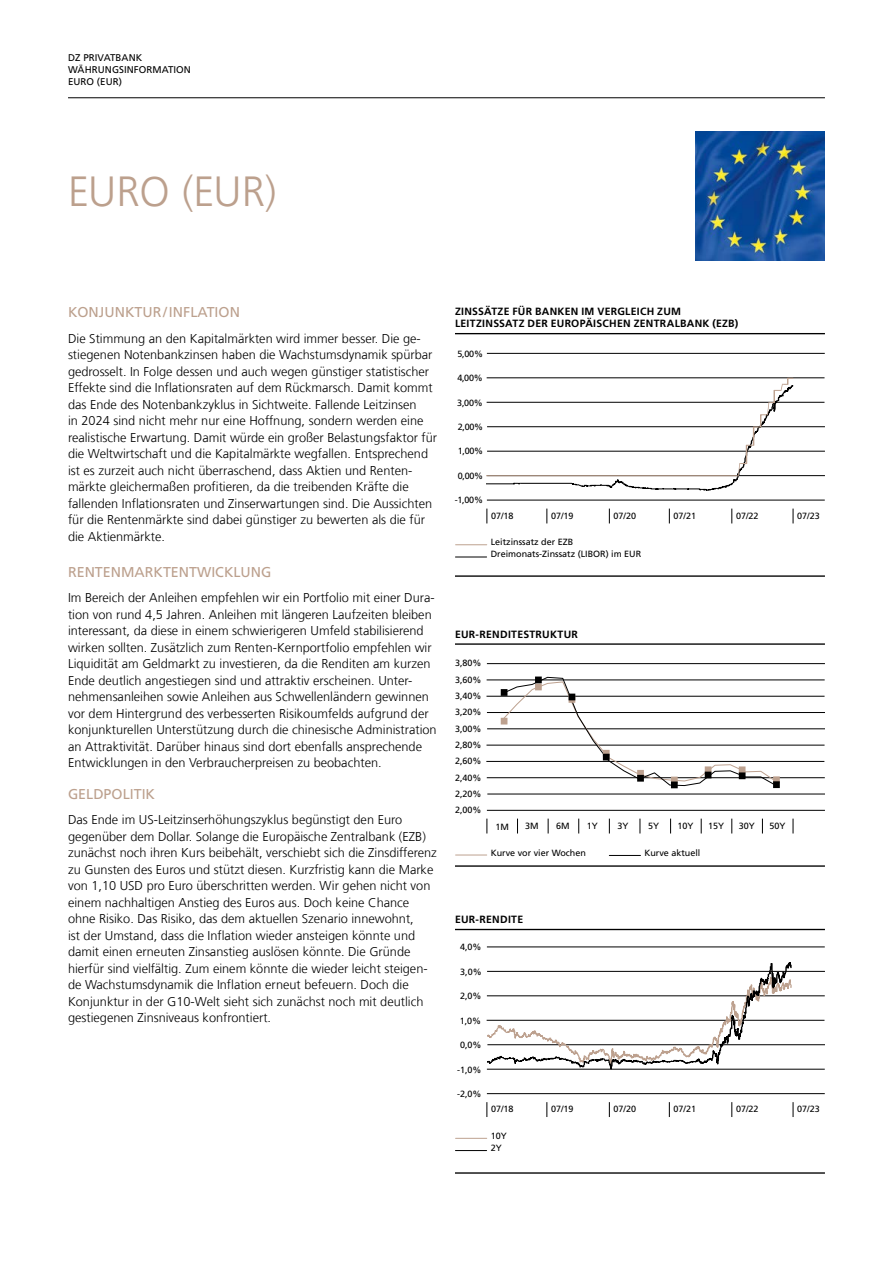
<style>
.page{position:relative;width:893px;height:1263px;background:#fff}
.page>*{position:absolute;margin:0;border:0;box-sizing:border-box;transform-origin:0 0}
.t1{font:300 42px "Frutiger DZPB";letter-spacing:-.01em;color:#bca08d}
.t2{font:14.25px "Frutiger DZPB";color:#bca08d}
.t3{font:300 12.75px/16.5px "Frutiger DZPB";color:#000}
.t4{font:700 10.5px/12.8px "Frutiger DZPB";letter-spacing:.025em;color:#000}
.t5{font:9.75px/12px "Frutiger DZPB";letter-spacing:.005em;color:#000}
.t6{font:9px/12px "Frutiger DZPB";color:#000}
</style>
<div class="page">
<hr style="left:68px;top:97px;width:757px;height:1px;background:#000">
<img style="left:696px;top:131px;width:129px;height:129px">
<hr style="left:455px;top:333px;width:370px;height:1px;background:#000">
<hr style="left:455px;top:575px;width:370px;height:2px;background:#000">
<hr style="left:487px;top:500px;width:338px;height:1px;background:#000">
<hr style="left:487px;top:353px;width:338px;height:1px;background:#000">
<hr style="left:456px;top:544px;width:31px;height:1px;background:#bda18f">
<hr style="left:455px;top:556px;width:32px;height:1px;background:#000">
<svg style="left:487px;top:509px;width:1px;height:14px"></svg>
<svg style="left:547px;top:509px;width:1px;height:14px"></svg>
<svg style="left:609px;top:509px;width:1px;height:14px"></svg>
<svg style="left:669px;top:509px;width:1px;height:14px"></svg>
<svg style="left:732px;top:509px;width:1px;height:14px"></svg>
<svg style="left:793px;top:509px;width:1px;height:14px"></svg>
<hr style="left:487px;top:426px;width:338px;height:1px;background:#000">
<hr style="left:487px;top:451px;width:338px;height:1px;background:#000">
<hr style="left:487px;top:475px;width:338px;height:1px;background:#000">
<hr style="left:487px;top:402px;width:337px;height:1px;background:#000">
<hr style="left:487px;top:378px;width:337px;height:1px;background:#000">
<svg style="left:486px;top:353px;width:307px;height:138px"></svg>
<hr style="left:455px;top:643px;width:370px;height:2px;background:#000">
<hr style="left:455px;top:865px;width:370px;height:2px;background:#000">
<hr style="left:487px;top:810px;width:338px;height:1px;background:#000">
<hr style="left:487px;top:663px;width:338px;height:1px;background:#000">
<svg style="left:487px;top:819px;width:1px;height:14px"></svg>
<svg style="left:517px;top:819px;width:1px;height:14px"></svg>
<svg style="left:548px;top:819px;width:1px;height:14px"></svg>
<svg style="left:578px;top:819px;width:1px;height:14px"></svg>
<svg style="left:609px;top:819px;width:1px;height:14px"></svg>
<svg style="left:640px;top:819px;width:1px;height:14px"></svg>
<svg style="left:670px;top:819px;width:1px;height:14px"></svg>
<svg style="left:731px;top:819px;width:1px;height:14px"></svg>
<svg style="left:762px;top:819px;width:1px;height:14px"></svg>
<svg style="left:701px;top:819px;width:1px;height:14px"></svg>
<svg style="left:793px;top:819px;width:1px;height:14px"></svg>
<hr style="left:487px;top:777px;width:338px;height:1px;background:#000">
<hr style="left:486px;top:745px;width:338px;height:1px;background:#000">
<hr style="left:456px;top:854px;width:31px;height:1px;background:#bda18f">
<hr style="left:609px;top:855px;width:31px;height:1px;background:#000">
<hr style="left:487px;top:712px;width:338px;height:1px;background:#000">
<hr style="left:486px;top:696px;width:338px;height:1px;background:#000">
<hr style="left:487px;top:794px;width:338px;height:1px;background:#000">
<hr style="left:486px;top:761px;width:338px;height:1px;background:#000">
<hr style="left:487px;top:728px;width:338px;height:1px;background:#000">
<hr style="left:487px;top:680px;width:338px;height:1px;background:#000">
<div style="left:773px;top:776px;width:7px;height:7px;border:2px solid #bda18f"></div>
<div style="left:671px;top:781px;width:7px;height:7px;border:2px solid #000"></div>
<svg style="left:501px;top:676px;width:278px;height:111px"></svg>
<div style="left:773px;top:781px;width:7px;height:7px;border:2px solid #000"></div>
<hr style="left:455px;top:929px;width:370px;height:1px;background:#000">
<hr style="left:487px;top:1093px;width:338px;height:1px;background:#000">
<hr style="left:487px;top:1069px;width:338px;height:1px;background:#000">
<hr style="left:487px;top:947px;width:338px;height:1px;background:#000">
<hr style="left:456px;top:1138px;width:31px;height:1px;background:#bda18f">
<hr style="left:455px;top:1150px;width:32px;height:1px;background:#000">
<hr style="left:487px;top:1044px;width:338px;height:1px;background:#000">
<svg style="left:487px;top:1102px;width:1px;height:15px"></svg>
<svg style="left:547px;top:1102px;width:1px;height:15px"></svg>
<svg style="left:609px;top:1102px;width:1px;height:15px"></svg>
<svg style="left:669px;top:1102px;width:1px;height:15px"></svg>
<svg style="left:732px;top:1102px;width:1px;height:15px"></svg>
<svg style="left:793px;top:1102px;width:1px;height:15px"></svg>
<hr style="left:487px;top:1020px;width:337px;height:1px;background:#000">
<hr style="left:487px;top:995px;width:338px;height:1px;background:#000">
<hr style="left:487px;top:971px;width:338px;height:1px;background:#000">
<svg style="left:487px;top:947px;width:305px;height:123px"></svg>
<hr style="left:455px;top:1172px;width:370px;height:2px;background:#000">
<p class="t5" style="left:68px;top:52px;width:124px">DZ PRIVATBANK<br>WÄHRUNGSINFORMATION<br>EURO (EUR)</p>
<h1 class="t1" style="left:68px;top:167px;width:210px">EURO (EUR)</h1>
<p class="t2" style="left:68px;top:304px;width:173px">KONJUNKTUR/INFLATION</p>
<p class="t3" style="left:68px;top:330px;width:371px">Die Stimmung an den Kapitalmärkten wird immer besser. Die ge&shy;stiegenen Notenbankzinsen haben die Wachstumsdynamik spürbar gedrosselt. In Folge dessen und auch wegen günstiger statistischer Effekte sind die Inflationsraten auf dem Rückmarsch. Damit kommt das Ende des Notenbankzyklus in Sichtweite. Fallende Leitzinsen<br>in 2024 sind nicht mehr nur eine Hoffnung, sondern werden eine realistische Erwartung. Damit würde ein großer Belastungsfaktor für die Weltwirtschaft und die Kapitalmärkte wegfallen. Entsprechend ist es zurzeit auch nicht überraschend, dass Aktien und Renten&shy;märkte gleichermaßen profitieren, da die treibenden Kräfte die fallenden Inflationsraten und Zinserwartungen sind. Die Aussichten für die Rentenmärkte sind dabei günstiger zu bewerten als die für die Aktienmärkte.</p>
<p class="t2" style="left:68px;top:563px;width:205px">RENTENMARKTENTWICKLUNG</p>
<p class="t3" style="left:68px;top:590px;width:370px">Im Bereich der Anleihen empfehlen wir ein Portfolio mit einer Dura&shy;tion von rund 4,5 Jahren. Anleihen mit längeren Laufzeiten bleiben interessant, da diese in einem schwierigeren Umfeld stabilisierend wirken sollten. Zusätzlich zum Renten-Kernportfolio empfehlen wir Liquidität am Geldmarkt zu investieren, da die Renditen am kurzen Ende deutlich angestiegen sind und attraktiv erscheinen. Unter&shy;nehmensanleihen sowie Anleihen aus Schwellenländern gewinnen vor dem Hintergrund des verbesserten Risikoumfelds aufgrund der konjunkturellen Unterstützung durch die chinesische Administration an Attraktivität. Darüber hinaus sind dort ebenfalls ansprechende Entwicklungen in den Verbraucherpreisen zu beobachten.</p>
<p class="t2" style="left:68px;top:785px;width:89px">GELDPOLITIK</p>
<p class="t3" style="left:68px;top:811px;width:370px">Das Ende im US-Leitzinserhöhungszyklus begünstigt den Euro gegenüber dem Dollar. Solange die Europäische Zentralbank (EZB) zunächst noch ihren Kurs beibehält, verschiebt sich die Zinsdifferenz zu Gunsten des Euros und stützt diesen. Kurzfristig kann die Marke von 1,10 USD pro Euro überschritten werden. Wir gehen nicht von einem nachhaltigen Anstieg des Euros aus. Doch keine Chance ohne Risiko. Das Risiko, das dem aktuellen Szenario innewohnt,<br>ist der Umstand, dass die Inflation wieder ansteigen könnte und damit einen erneuten Zinsanstieg auslösen könnte. Die Gründe hierfür sind vielfältig. Zum einem könnte die wieder leicht steigen&shy;de Wachstumsdynamik die Inflation erneut befeuern. Doch die Konjunktur in der G10-Welt sieht sich zunächst noch mit deutlich gestiegenen Zinsniveaus konfrontiert.</p>
<p class="t4" style="left:455px;top:305px;width:285px">ZINSSÄTZE FÜR BANKEN IM VERGLEICH ZUM<br>LEITZINSSATZ DER EUROPÄISCHEN ZENTRALBANK (EZB)</p>
<p class="t6" style="left:458px;top:348px;width:27px">5,00%</p>
<p class="t6" style="left:457px;top:372px;width:27px">4,00%</p>
<p class="t6" style="left:457px;top:396px;width:27px">3,00%</p>
<p class="t6" style="left:458px;top:421px;width:27px">2,00%</p>
<p class="t6" style="left:458px;top:445px;width:27px">1,00%</p>
<p class="t6" style="left:458px;top:470px;width:27px">0,00%</p>
<p class="t6" style="left:455px;top:494px;width:30px">-1,00%</p>
<p class="t6" style="left:491px;top:510px;width:24px">07/18</p>
<p class="t6" style="left:551px;top:510px;width:24px">07/19</p>
<p class="t6" style="left:614px;top:510px;width:24px">07/20</p>
<p class="t6" style="left:674px;top:510px;width:24px">07/21</p>
<p class="t6" style="left:736px;top:510px;width:24px">07/22</p>
<p class="t6" style="left:797px;top:510px;width:24px">07/23</p>
<p class="t6" style="left:491px;top:536px;width:152px">Leitzinssatz der EZB<br>Dreimonats-Zinssatz (LIBOR) im EUR</p>
<p class="t4" style="left:455px;top:628px;width:125px">EUR-RENDITESTRUKTUR</p>
<p class="t6" style="left:455px;top:657px;width:28px">3,80%</p>
<p class="t6" style="left:455px;top:674px;width:28px">3,60%</p>
<p class="t6" style="left:455px;top:690px;width:28px">3,40%</p>
<p class="t6" style="left:455px;top:706px;width:28px">3,20%</p>
<p class="t6" style="left:455px;top:723px;width:28px">3,00%</p>
<p class="t6" style="left:455px;top:739px;width:28px">2,80%</p>
<p class="t6" style="left:455px;top:755px;width:28px">2,60%</p>
<p class="t6" style="left:455px;top:772px;width:28px">2,40%</p>
<p class="t6" style="left:455px;top:788px;width:28px">2,20%</p>
<p class="t6" style="left:455px;top:804px;width:28px">2,00%</p>
<p class="t6" style="left:495px;top:820px;width:15px">1M</p>
<p class="t6" style="left:525px;top:820px;width:15px">3M</p>
<p class="t6" style="left:556px;top:820px;width:15px">6M</p>
<p class="t6" style="left:587px;top:820px;width:13px">1Y</p>
<p class="t6" style="left:617px;top:820px;width:13px">3Y</p>
<p class="t6" style="left:648px;top:820px;width:13px">5Y</p>
<p class="t6" style="left:677px;top:820px;width:18px">10Y</p>
<p class="t6" style="left:708px;top:820px;width:18px">15Y</p>
<p class="t6" style="left:739px;top:820px;width:18px">30Y</p>
<p class="t6" style="left:769px;top:820px;width:18px">50Y</p>
<p class="t6" style="left:491px;top:846px;width:97px">Kurve vor vier Wochen</p>
<p class="t6" style="left:644px;top:847px;width:58px">Kurve aktuell</p>
<p class="t4" style="left:455px;top:913px;width:70px">EUR-RENDITE</p>
<p class="t6" style="left:460px;top:941px;width:23px">4,0%</p>
<p class="t6" style="left:460px;top:965px;width:23px">3,0%</p>
<p class="t6" style="left:460px;top:990px;width:23px">2,0%</p>
<p class="t6" style="left:460px;top:1014px;width:23px">1,0%</p>
<p class="t6" style="left:460px;top:1039px;width:23px">0,0%</p>
<p class="t6" style="left:457px;top:1063px;width:26px">-1,0%</p>
<p class="t6" style="left:457px;top:1088px;width:26px">-2,0%</p>
<p class="t6" style="left:491px;top:1103px;width:24px">07/18</p>
<p class="t6" style="left:551px;top:1103px;width:24px">07/19</p>
<p class="t6" style="left:614px;top:1103px;width:24px">07/20</p>
<p class="t6" style="left:674px;top:1103px;width:24px">07/21</p>
<p class="t6" style="left:736px;top:1103px;width:24px">07/22</p>
<p class="t6" style="left:797px;top:1103px;width:24px">07/23</p>
<p class="t6" style="left:491px;top:1130px;width:18px">10Y<br>2Y</p>
</div>
